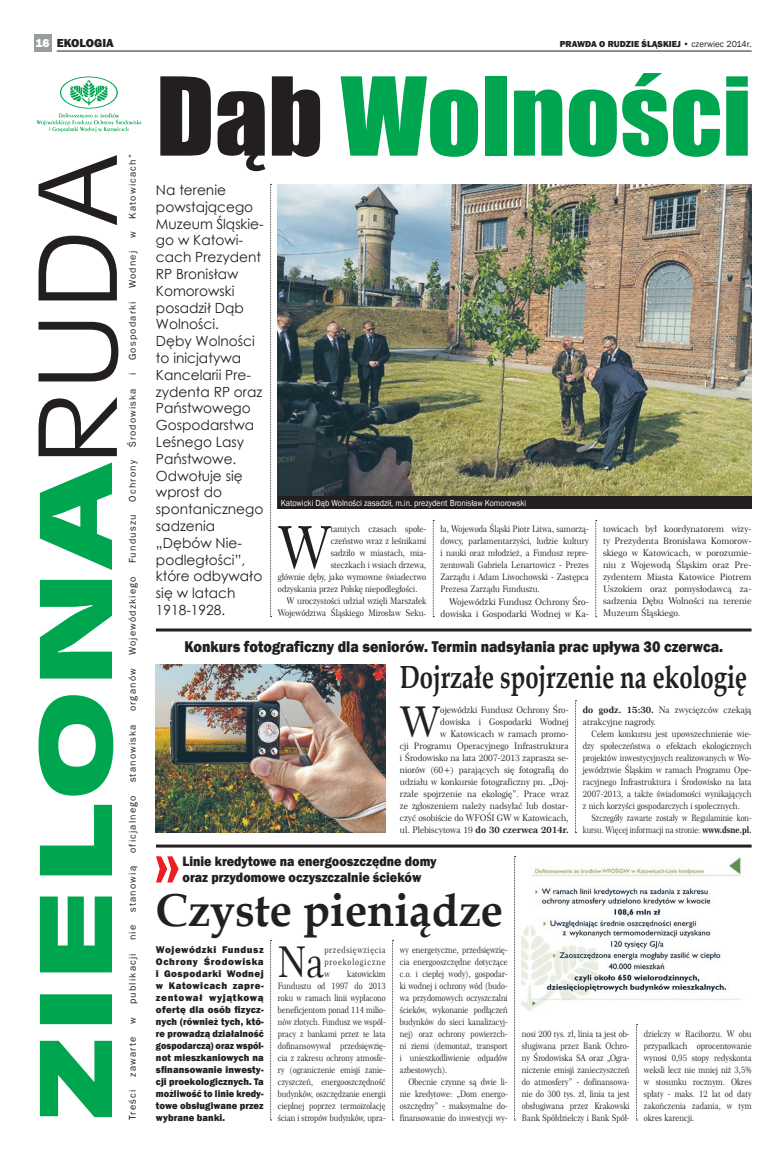
<style>
.page{position:relative;width:780px;height:1154px;background:#fff}
.page>*{position:absolute;margin:0;border:0;box-sizing:border-box;transform-origin:0 0}
.t1{font:100.3px "Impact";color:#00a54f;scale:1.06 1}
.t2{font:59.2px "Century 751 No 2 EU";color:#231f20;scale:.9 1}
.t3{font:700 46px "Book Antiqua";color:#231f20}
.t4{font:42.5px "Century 751 No 2 EU";color:#231f20;scale:.85 1}
.t5{font:42.5px "Century 751 No 2 EU";color:#231f20;scale:.96 1}
.t6{font:700 32px "Book Antiqua";color:#231f20;scale:.75 1}
.t7{font:800 16px "Franklin Gothic";color:#231f20;scale:.9 1}
.t8{font:14px/16.8px "Century Gothic";color:#231f20}
.t9{font:800 14px/16px "Franklin Gothic";color:#231f20;scale:.9 1}
.t10{font:800 12px "Franklin Gothic";color:#231f20}
.t11{font:800 10px/12px "Franklin Gothic";letter-spacing:.01em;color:#231f20;text-align:justify}
.t12{font:10px "Franklin Gothic";letter-spacing:.12em;color:#231f20}
.t13{font:9px/12px "Century 751 No 2 EU";color:#231f20;text-align:justify;scale:.85 1}
.t14{font:9px/12px "Century 751 No 2 EU";color:#231f20;text-align:justify;scale:.87 1}
.t15{font:9px/12px "Century 751 No 2 EU";color:#231f20;text-align:justify;scale:.9 1}
.t16{font:9px/12px "Century 751 No 2 EU";color:#231f20;text-align:right;scale:.96 1}
.t17{font:9px/12px "Century 751 No 2 EU";color:#231f20;text-align:right}
.t18{font:9px/12px "Century 751 No 2 EU";color:#231f20;text-align:justify;scale:.89 1}
.t19{font:9px/12px "Century 751 No 2 EU";color:#231f20;text-align:right;scale:.83 1}
.t20{font:9px "Franklin Gothic";color:#fff;scale:.9 1}
.t21{font:800 9px "Franklin Gothic";color:#231f20}
.s1{color:#fff}
.s2{font-weight:400}
.s3{color:#231f20}
.s4{font-weight:700}
</style>
<div class="page">
<div style="left:34px;top:34px;width:17px;height:17px;background:#9a9da0"></div>
<hr style="left:57px;top:51px;width:694px;height:1px;background:#15242e">
<img style="left:156px;top:664px;width:230px;height:168px">
<img style="left:522px;top:857px;width:219px;height:153px">
<hr style="left:156px;top:844px;width:595px;height:3px;background:#231f20">
<hr style="left:156px;top:628px;width:595px;height:3px;background:#231f20">
<img style="left:278px;top:184px;width:473px;height:312px">
<svg style="left:270px;top:184px;width:1px;height:433px"></svg>
<svg style="left:433px;top:520px;width:1px;height:97px"></svg>
<svg style="left:595px;top:520px;width:1px;height:97px"></svg>
<svg style="left:575px;top:700px;width:1px;height:133px"></svg>
<svg style="left:270px;top:940px;width:1px;height:180px"></svg>
<svg style="left:392px;top:940px;width:1px;height:180px"></svg>
<svg style="left:514px;top:856px;width:1px;height:264px"></svg>
<svg style="left:636px;top:1024px;width:1px;height:96px"></svg>
<svg style="left:156px;top:856px;width:23px;height:26px"></svg>
<svg style="left:38px;top:462px;width:75px;height:655px;fill:#00a54f"></svg>
<svg style="left:38px;top:155px;width:80px;height:301px"></svg>
<svg style="left:37px;top:76px;width:104px;height:56px"></svg>
<div style="left:278px;top:496px;width:473px;height:12px;background:#231f20"></div>
<h3 class="t10" style="left:36px;top:35px;width:80px"><span class="s1">16</span> EKOLOGIA</h3>
<p class="t21" style="left:559px;top:38px;width:193px">PRAWDA O RUDZIE ŚLĄSKIEJ <span class="s2">• czerwiec 2014r.</span></p>
<p class="t12" style="left:126px;top:218px;width:66px;rotate:-90deg">Katowicach”</p>
<p class="t12" style="left:126px;top:288px;width:58px;rotate:-90deg">Wodnej w</p>
<p class="t12" style="left:126px;top:360px;width:60px;rotate:-90deg">Gospodarki</p>
<p class="t12" style="left:126px;top:375px;width:4px;rotate:-90deg">i</p>
<p class="t12" style="left:126px;top:447px;width:61px;rotate:-90deg">Środowiska</p>
<p class="t12" style="left:126px;top:501px;width:43px;rotate:-90deg">Ochrony</p>
<p class="t12" style="left:126px;top:563px;width:51px;rotate:-90deg">Funduszu</p>
<p class="t12" style="left:126px;top:655px;width:80px;rotate:-90deg">Wojewódzkiego</p>
<p class="t12" style="left:126px;top:711px;width:45px;rotate:-90deg">organów</p>
<p class="t12" style="left:126px;top:782px;width:60px;rotate:-90deg">stanowiska</p>
<p class="t12" style="left:126px;top:853px;width:59px;rotate:-90deg">oficjalnego</p>
<p class="t12" style="left:126px;top:912px;width:48px;rotate:-90deg">stanowią</p>
<p class="t12" style="left:126px;top:940px;width:17px;rotate:-90deg">nie</p>
<p class="t12" style="left:126px;top:1004px;width:52px;rotate:-90deg">publikacji</p>
<p class="t12" style="left:126px;top:1024px;width:8px;rotate:-90deg">w</p>
<p class="t12" style="left:126px;top:1077px;width:42px;rotate:-90deg">zawarte</p>
<p class="t12" style="left:126px;top:1120px;width:32px;rotate:-90deg">Treści</p>
<h1 class="t1" style="left:156px;top:38px;width:563px"><span class="s3">Dąb</span> Wolności</h1>
<p class="t8" style="left:156px;top:181px;width:109px">Na terenie powstającego<br>Muzeum Śląskie&shy;go w Katowi&shy;cach Prezydent<br>RP Bronisław<br>Komorowski posadził Dąb<br>Wolności.<br>Dęby Wolności to inicjatywa<br>Kancelarii Pre&shy;zydenta RP oraz<br>Państwowego<br>Gospodarstwa<br>Leśnego Lasy<br>Państwowe.<br>Odwołuje się wprost do spontanicznego sadzenia „Dębów Nie&shy;podległości”, które odbywało się w latach<br>1918-1928.</p>
<p class="t20" style="left:281px;top:497px;width:274px">Katowicki Dąb Wolności zasadził, m.in. prezydent Bronisław Komorowski</p>
<p class="t15" style="left:440px;top:523px;width:166px">ła, Wojewoda Śląski Piotr Litwa, samorzą&shy;dowcy, parlamentarzyści, ludzie kultury i nauki oraz młodzież, a Fundusz repre&shy;zentowali Gabriela Lenartowicz - Prezes Zarządu i Adam Liwochowski - Zastępca Prezesa Zarządu Funduszu.</p>
<p class="t17" style="left:440px;top:595px;width:150px">Wojewódzki Fundusz Ochrony Śro&shy;dowiska i Gospodarki Wodnej w Ka-</p>
<h2 class="t2" style="left:278px;top:511px;width:60px">W</h2>
<p class="t15" style="left:331px;top:523px;width:108px">tamtych czasach społe-</p>
<p class="t17" style="left:603px;top:523px;width:150px;text-align:justify">towicach był koordynatorem wizy&shy;ty Prezydenta Bronisława Komorow&shy;skiego w Katowicach, w porozumie&shy;niu z Wojewodą Śląskim oraz Pre&shy;zydentem Miasta Katowice Piotrem Uszokiem oraz pomysłodawcą za&shy;sadzenia Dębu Wolności na terenie Muzeum Śląskiego.</p>
<p class="t15" style="left:331px;top:535px;width:108px">czeństwo wraz z leśnikami</p>
<p class="t15" style="left:331px;top:547px;width:108px">sadziło w miastach, mia-</p>
<p class="t15" style="left:331px;top:559px;width:108px">steczkach i wsiach drzewa,</p>
<p class="t15" style="left:278px;top:571px;width:166px">głównie dęby, jako wymowne świadectwo</p>
<p class="t15" style="left:278px;top:583px;width:157px">odzyskania przez Polskę niepodległości.</p>
<p class="t15" style="left:286px;top:595px;width:157px">W uroczystości udział wzięli Marszałek</p>
<p class="t15" style="left:278px;top:607px;width:166px">Województwa Śląskiego Mirosław Seku-</p>
<h3 class="t7" style="left:184px;top:636px;width:600px">Konkurs fotograficzny dla seniorów. Termin nadsyłania prac upływa 30 czerwca.</h3>
<h3 class="t6" style="left:400px;top:655px;width:464px">Dojrzałe spojrzenie na ekologię</h3>
<p class="t16" style="left:400px;top:703px;width:177px">ojewódzki Fundusz Ochrony Śro-<br>dowiska i Gospodarki Wodnej<br>w Katowicach w ramach promo-<br>cji Programu Operacyjnego Infrastruktura i Środowisko na lata 2007-2013 zaprasza se&shy;niorów (60+) parających się fotografią do udziału w konkursie fotograficzny pn. „Doj&shy;rzałe spojrzenie na ekologię”. Prace wraz ze zgłoszeniem należy nadsyłać lub dostar&shy;czyć osobiście do WFOŚI GW w Katowicach, ul. Plebiscytowa 19 <span class="s4">do 30 czerwca 2014r.</span></p>
<p class="t16" style="left:583px;top:703px;width:177px;text-align:left"><span class="s4">do godz. 15:30.</span> Na zwycięzców czekają atrakcyjne nagrody.</p>
<h3 class="t5" style="left:400px;top:695px;width:44px">W</h3>
<p class="t18" style="left:583px;top:727px;width:191px;text-indent:9px">Celem konkursu jest upowszechnienie wie&shy;dzy społeczeństwa o efektach ekologicznych projektów inwestycyjnych realizowanych w Wo&shy;jewództwie Śląskim w ramach Programu Ope&shy;racyjnego Infrastruktura i Środowisko na lata 2007-2013, a także świadomości wynikających z nich korzyści gospodarczych i społecznych.</p>
<p class="t19" style="left:583px;top:811px;width:205px">Szczegóły zawarte zostały w Regulaminie kon&shy;kursu. Więcej informacji na stronie: <span class="s4">www.dsne.pl.</span></p>
<h3 class="t9" style="left:182px;top:853px;width:284px">Linie kredytowe na energooszczędne domy oraz przydomowe oczyszczalnie ścieków</h3>
<h3 class="t3" style="left:156px;top:879px;width:349px">Czyste pieniądze</h3>
<p class="t11" style="left:156px;top:943px;width:109px">Wojewódzki Fundusz Ochrony Środowiska i Gospodarki Wodnej w Katowicach zapre&shy;zentował wyjątkową ofertę dla osób fizycz&shy;nych (również tych, któ&shy;re prowadzą działalność gospodarczą) oraz wspól&shy;not mieszkaniowych na sfinansowanie inwesty&shy;cji proekologicznych. Ta możliwość to linie kredy&shy;towe obsługiwane przez wybrane banki.</p>
<h3 class="t4" style="left:278px;top:935px;width:56px">Na</h3>
<p class="t13" style="left:324px;top:943px;width:74px">przedsięwzięcia proekologiczne w</p>
<p class="t13" style="left:278px;top:967px;width:128px;text-indent:69px">katowickim Funduszu od 1997 do 2013 roku w ramach linii wypłacono beneficjentom ponad 114 milio&shy;nów złotych. Fundusz we współ&shy;pracy z bankami przez te lata dofinansowywał przedsięwzię&shy;cia z zakresu ochrony atmosfe&shy;ry (ograniczenie emisji zanie&shy;czyszczeń, energooszczędność budynków, oszczędzanie energii cieplnej poprzez termoizolację ścian i stropów budynków, upra-</p>
<p class="t13" style="left:400px;top:943px;width:128px">wy energetyczne, przedsięwzię&shy;cia energooszczędne dotyczące c.o. i ciepłej wody), gospodar&shy;ki wodnej i ochrony wód (budo&shy;wa przydomowych oczyszczalni ścieków, wykonanie podłączeń budynków do sieci kanalizacyj&shy;nej) oraz ochrony powierzch&shy;ni ziemi (demontaż, transport i unieszkodliwienie odpadów azbestowych).</p>
<p class="t14" style="left:400px;top:1075px;width:125px;text-indent:9px">Obecnie czynne są dwie li&shy;nie kredytowe: „Dom energo&shy;oszczędny” - maksymalne do&shy;finansowanie do inwestycji wy-</p>
<p class="t14" style="left:522px;top:1027px;width:125px">nosi 200 tys. zł, linia ta jest ob&shy;sługiwana przez Bank Ochro&shy;ny Środowiska SA oraz „Ogra&shy;niczenie emisji zanieczyszczeń do atmosfery” - dofinansowa&shy;nie do 300 tys. zł, linia ta jest obsługiwana przez Krakowski Bank Spółdzielczy i Bank Spół-</p>
<p class="t14" style="left:643px;top:1027px;width:125px">dzielczy w Raciborzu. W obu przypadkach oprocentowanie wynosi 0,95 stopy redyskonta weksli lecz nie mniej niż 3,5% w stosunku rocznym. Okres spłaty - maks. 12 lat od daty zakończenia zadania, w tym okres karencji.</p>
</div>
